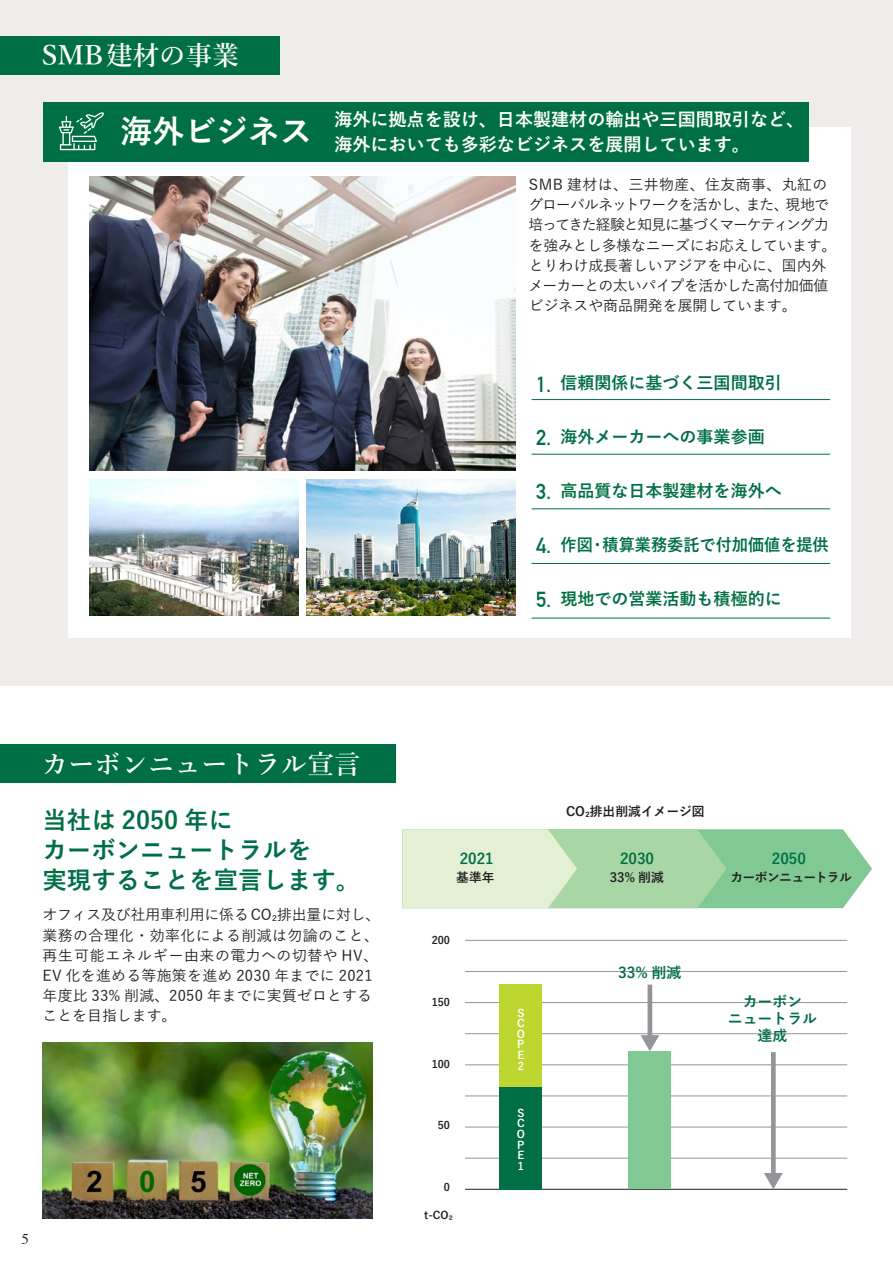
<style>
.page{position:relative;width:893px;height:1263px;background:#fff}
.page>*{position:absolute;margin:0;border:0;box-sizing:border-box;transform-origin:0 0}
.t1{font:700 31.95px "Yu Go";color:#fff}
.t2{font:600 26.55px "Yu Min";color:#fff}
.t3{font:700 24.45px/29.7px "Yu Go";color:#016f45}
.t4{font:700 21.3px "DIN Alternate";color:#016f45}
.t5{font:700 18px/24.5px "Yu Go";color:#fff}
.t6{font:700 16.95px "Yu Go";color:#016f45}
.t7{font:700 16.95px "Yu Go";color:#016f45;scale:.95 1}
.t8{font:500 14.85px/20.2px "Yu Go";letter-spacing:-.02em;color:#231f20}
.t9{font:500 14.85px/20.2px "Yu Go";letter-spacing:.02em;color:#231f20}
.t10{font:700 14.85px/17px "Yu Go";color:#016f45;text-align:center}
.t11{font:14.85px "Times";color:#231f20}
.t12{font:700 12.75px "Yu Go";color:#231f20}
.t13{font:700 12.75px "Yu Go";letter-spacing:-.05em;color:#231f20}
.t14{font:700 10.65px "Yu Go";color:#231f20}
.t15{font:700 10.65px/10.6px "Yu Go";color:#fff;text-align:justify}
</style>
<div class="page">
<div style="left:0;top:0;width:893px;height:685px;background:#efedec"></div>
<div style="left:69px;top:128px;width:782px;height:510px;background:#fff"></div>
<svg style="left:402px;top:829px;width:470px;height:79px;background:#b3dcb2"></svg>
<hr style="left:465px;top:1189px;width:382px;height:1px;background:#231f20">
<hr style="left:465px;top:1127px;width:382px;height:1px;background:#939598">
<hr style="left:465px;top:1064px;width:382px;height:1px;background:#939598">
<hr style="left:465px;top:1002px;width:382px;height:1px;background:#939598">
<hr style="left:465px;top:940px;width:382px;height:1px;background:#939598">
<hr style="left:465px;top:971px;width:382px;height:1px;background:#939598">
<hr style="left:465px;top:1033px;width:382px;height:1px;background:#939598">
<hr style="left:465px;top:1095px;width:382px;height:1px;background:#939598">
<hr style="left:465px;top:1158px;width:382px;height:1px;background:#939598">
<div style="left:500px;top:1087px;width:42px;height:102px;background:#016f45"></div>
<div style="left:629px;top:1051px;width:42px;height:138px;background:#81c994"></div>
<div style="left:500px;top:984px;width:42px;height:103px;background:#bed630"></div>
<div style="left:647px;top:984px;width:5px;height:54px;background:#939598"></div>
<svg style="left:640px;top:1035px;width:19px;height:16px"></svg>
<div style="left:771px;top:1052px;width:5px;height:124px;background:#939598"></div>
<svg style="left:764px;top:1173px;width:19px;height:16px"></svg>
<div style="left:0;top:36px;width:280px;height:38px;background:#016f45"></div>
<div style="left:0;top:745px;width:395px;height:38px;background:#016f45"></div>
<img style="left:43px;top:1042px;width:330px;height:177px">
<div style="left:43px;top:102px;width:766px;height:60px;background:#016f45"></div>
<hr style="left:532px;top:399px;width:298px;height:1px;background:#016f45">
<hr style="left:532px;top:454px;width:298px;height:1px;background:#016f45">
<hr style="left:532px;top:508px;width:298px;height:1px;background:#016f45">
<hr style="left:532px;top:563px;width:298px;height:1px;background:#016f45">
<hr style="left:532px;top:618px;width:298px;height:1px;background:#016f45">
<img style="left:90px;top:177px;width:425px;height:293px">
<img style="left:90px;top:479px;width:208px;height:136px">
<img style="left:307px;top:479px;width:208px;height:136px">
<svg style="left:59px;top:112px;width:45px;height:38px"></svg>
<h2 class="t2" style="left:42px;top:41px;width:199px">SMB建材の事業</h2>
<h1 class="t1" style="left:121px;top:113px;width:193px">海外ビジネス</h1>
<p class="t5" style="left:334px;top:108px;width:471px">海外に拠点を設け、日本製建材の輸出や三国間取引など、海外においても多彩なビジネスを展開しています。</p>
<p class="t8" style="left:528px;top:172px;width:310px">SMB 建材は、三井物産、住友商事、丸紅のグローバルネットワークを活かし、また、現地で培ってきた経験と知見に基づくマーケティング力を強みとし多様なニーズにお応えしています。とりわけ成長著しいアジアを中心に、国内外メーカーとの太いパイプを活かした高付加価値ビジネスや商品開発を展開しています。</p>
<h3 class="t4" style="left:536px;top:368px;width:17px">1.</h3>
<h3 class="t4" style="left:536px;top:422px;width:17px">2.</h3>
<h3 class="t4" style="left:536px;top:475px;width:17px">3.</h3>
<h3 class="t4" style="left:536px;top:529px;width:17px">4.</h3>
<h3 class="t4" style="left:536px;top:583px;width:17px">5.</h3>
<p class="t6" style="left:561px;top:374px;width:223px">信頼関係に基づく三国間取引</p>
<p class="t6" style="left:561px;top:428px;width:206px">海外メーカーへの事業参画</p>
<p class="t6" style="left:561px;top:481px;width:223px">高品質な日本製建材を海外へ</p>
<p class="t7" style="left:561px;top:535px;width:284px">作図・積算業務委託で付加価値を提供</p>
<p class="t6" style="left:561px;top:589px;width:223px">現地での営業活動も積極的に</p>
<p class="t11" style="left:22px;top:1225px;width:9px">5</p>
<h2 class="t2" style="left:42px;top:749px;width:320px">カーボンニュートラル宣言</h2>
<h3 class="t3" style="left:43px;top:806px;width:319px">当社は 2050 年に<br>カーボンニュートラルを<br>実現することを宣言します。</h3>
<p class="t12" style="left:566px;top:804px;width:140px">CO₂排出削減イメージ図</p>
<p class="t10" style="left:460px;top:851px;width:36px">2021</p>
<p class="t12" style="left:456px;top:870px;width:40px">基準年</p>
<p class="t12" style="left:610px;top:870px;width:56px">33% 削減</p>
<p class="t13" style="left:730px;top:870px;width:123px">カーボンニュートラル</p>
<p class="t10" style="left:620px;top:851px;width:36px">2030</p>
<p class="t10" style="left:772px;top:851px;width:36px">2050</p>
<p class="t9" style="left:42px;top:903px;width:339px">オフィス及び社用車利用に係るCO₂排出量に対し、業務の合理化・効率化による削減は勿論のこと、再生可能エネルギー由来の電力への切替や HV、<br>EV 化を進める等施策を進め 2030 年までに 2021年度比 33% 削減、2050 年までに実質ゼロとすることを目指します。</p>
<p class="t14" style="left:432px;top:934px;width:20px">200</p>
<p class="t14" style="left:432px;top:996px;width:20px">150</p>
<p class="t14" style="left:432px;top:1058px;width:20px">100</p>
<p class="t14" style="left:438px;top:1119px;width:14px">50</p>
<p class="t14" style="left:444px;top:1181px;width:8px">0</p>
<p class="t14" style="left:424px;top:1209px;width:30px">t-CO₂</p>
<p class="t15" style="left:517px;top:1007px;width:9px">S C O P E 2</p>
<p class="t15" style="left:517px;top:1108px;width:9px">S C O P E 1</p>
<p class="t10" style="left:618px;top:964px;width:65px">33% 削減</p>
<p class="t10" style="left:728px;top:993px;width:91px">カーボン<br>ニュートラル達成</p>
</div>
